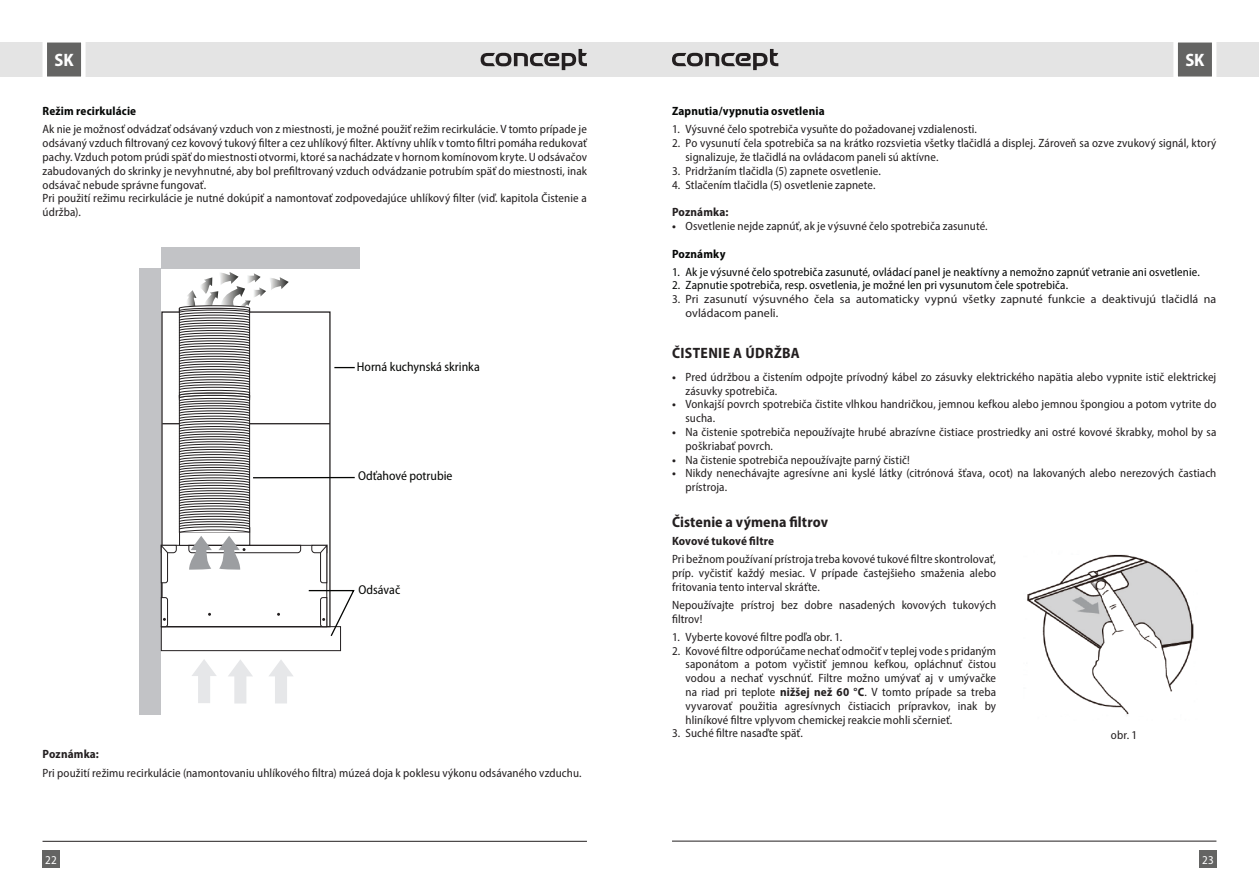
<style>
.page{position:relative;width:1259px;height:893px;background:#fff}
.page>*{position:absolute;margin:0;border:0;box-sizing:border-box;transform-origin:0 0}
.t1{font:700 semi-condensed 18px "Myriad Pro";color:#fff}
.t2{font:700 semi-condensed 15px "Myriad Pro";letter-spacing:.01em;color:#231f20}
.t3{font:semi-condensed 12.9px "Myriad Pro";color:#040503}
.t4{font:semi-condensed 12px/13.8px "Myriad Pro";letter-spacing:.01em;color:#231f20}
.t5{font:semi-condensed 12px "Myriad Pro";letter-spacing:.01em;color:#050706}
.t6{font:12px/13.8px "Myriad Pro";letter-spacing:.005em;color:#231f20}
.t7{font:700 semi-condensed 12px "Myriad Pro";letter-spacing:.015em;color:#050706}
.t8{font:700 semi-condensed 12px "Myriad Pro";letter-spacing:.015em;color:#231f20}
.t9{font:semi-condensed 12px "Myriad Pro";color:#fff}
.s1{font-weight:700}
.s2{font-stretch:semi-condensed}
</style>
<div class="page">
<div style="left:629px;top:43px;width:630px;height:34px;background:#e4e4e4"></div>
<div style="left:0;top:43px;width:629px;height:34px;background:#e4e4e4"></div>
<div style="left:43px;top:850px;width:17px;height:17px;background:#646463"></div>
<div style="left:1199px;top:850px;width:17px;height:17px;background:#646463"></div>
<svg style="left:1171px;top:42px;width:47px;height:35px;background:#8f8f8e"></svg>
<svg style="left:40px;top:42px;width:48px;height:35px;background:#919190"></svg>
<hr style="left:672px;top:841px;width:544px;height:1px;background:#231f20">
<hr style="left:43px;top:841px;width:544px;height:1px;background:#231f20">
<svg style="left:480px;top:49px;width:107px;height:21px"></svg>
<svg style="left:672px;top:49px;width:106px;height:21px"></svg>
<hr style="left:162px;top:423px;width:168px;height:1px;background:#231f20">
<div style="left:161px;top:247px;width:199px;height:22px;background:#c2c3c6"></div>
<div style="left:139px;top:269px;width:22px;height:446px;background:#c2c3c6"></div>
<div style="left:161px;top:626px;width:180px;height:25px;border:1px solid #231f20"></div>
<svg style="left:311px;top:545px;width:16px;height:38px"></svg>
<svg style="left:228px;top:660px;width:24px;height:43px"></svg>
<svg style="left:192px;top:659px;width:24px;height:44px"></svg>
<svg style="left:269px;top:660px;width:24px;height:43px"></svg>
<svg style="left:161px;top:597px;width:7px;height:30px"></svg>
<svg style="left:334px;top:367px;width:21px;height:1px"></svg>
<hr style="left:253px;top:477px;width:102px;height:1px;background:#040503">
<svg style="left:307px;top:589px;width:48px;height:49px"></svg>
<svg style="left:161px;top:272px;width:140px;height:311px"></svg>
<img style="left:1027px;top:554px;width:167px;height:161px">
<h1 class="t1" style="left:54px;top:48px;width:21px">SK</h1>
<h1 class="t1" style="left:1185px;top:48px;width:21px">SK</h1>
<p class="t7" style="left:43px;top:104px;width:95px">Režim recirkulácie</p>
<p class="t4" style="left:43px;top:122px;width:546px">Ak nie je možnosť odvádzať odsávaný vzduch von z miestnosti, je možné použiť režim recirkulácie. V tomto prípade je odsávaný vzduch filtrovaný cez kovový tukový filter a cez uhlíkový filter. Aktívny uhlík v tomto filtri pomáha redukovať pachy. Vzduch potom prúdi späť do miestnosti otvormi, ktoré sa nachádzate v hornom komínovom kryte. U odsávačov zabudovaných do skrinky je nevyhnutné, aby bol prefiltrovaný vzduch odvádzanie potrubím späť do miestnosti, inak odsávač nebude správne fungovať.<br>Pri použití režimu recirkulácie je nutné dokúpiť a namontovať zodpovedajúce uhlíkový filter (viď. kapitola Čistenie a údržba).</p>
<p class="t3" style="left:357px;top:360px;width:124px">Horná kuchynská skrinka</p>
<p class="t3" style="left:358px;top:469px;width:96px">Odťahové potrubie</p>
<p class="t3" style="left:358px;top:583px;width:43px">Odsávač</p>
<p class="t8" style="left:43px;top:747px;width:58px">Poznámka:</p>
<p class="t4" style="left:43px;top:765px;width:541px">Pri použití režimu recirkulácie (namontovaniu uhlíkového filtra) múzeá doja k poklesu výkonu odsávaného vzduchu.</p>
<p class="t7" style="left:672px;top:104px;width:154px">Zapnutia/vypnutia osvetlenia</p>
<p class="t4" style="left:672px;top:122px;width:306px">1. Výsuvné čelo spotrebiča vysuňte do požadovanej vzdialenosti.</p>
<p class="t4" style="left:685px;top:136px;width:532px;text-indent:-14px">2. Po vysunutí čela spotrebiča sa na krátko rozsvietia všetky tlačidlá a displej. Zároveň sa ozve zvukový signál, ktorý signalizuje, že tlačidlá na ovládacom paneli sú aktívne.</p>
<p class="t4" style="left:672px;top:164px;width:210px">3. Pridržaním tlačidla (5) zapnete osvetlenie.</p>
<p class="t4" style="left:672px;top:177px;width:205px">4. Stlačením tlačidla (5) osvetlenie zapnete.</p>
<p class="t8" style="left:672px;top:204px;width:58px">Poznámka:</p>
<p class="t4" style="left:672px;top:219px;width:317px"><span class="s1">•</span> Osvetlenie nejde zapnúť, ak je výsuvné čelo spotrebiča zasunuté.</p>
<p class="t7" style="left:672px;top:246px;width:55px">Poznámky</p>
<p class="t5" style="left:672px;top:264px;width:529px">1. Ak je výsuvné čelo spotrebiča zasunuté, ovládací panel je neaktívny a nemožno zapnúť vetranie ani osvetlenie.</p>
<p class="t5" style="left:672px;top:278px;width:398px">2. Zapnutie spotrebiča, resp. osvetlenia, je možné len pri vysunutom čele spotrebiča.</p>
<p class="t6" style="left:685px;top:292px;width:532px;text-indent:-14px"><span class="s2">3.</span> Pri zasunutí výsuvného čela sa automaticky vypnú všetky zapnuté funkcie a deaktivujú tlačidlá na ovládacom paneli.</p>
<p class="t2" style="left:672px;top:344px;width:129px">ČISTENIE A ÚDRŽBA</p>
<p class="t4" style="left:685px;top:370px;width:532px;text-indent:-14px"><span class="s1">•</span> Pred údržbou a čistením odpojte prívodný kábel zo zásuvky elektrického napätia alebo vypnite istič elektrickej zásuvky spotrebiča.</p>
<p class="t4" style="left:685px;top:397px;width:532px;text-indent:-14px"><span class="s1">•</span> Vonkajší povrch spotrebiča čistite vlhkou handričkou, jemnou kefkou alebo jemnou špongiou a potom vytrite do sucha.</p>
<p class="t4" style="left:685px;top:425px;width:532px;text-indent:-14px"><span class="s1">•</span> Na čistenie spotrebiča nepoužívajte hrubé abrazívne čistiace prostriedky ani ostré kovové škrabky, mohol by sa poškriabať povrch.</p>
<p class="t4" style="left:672px;top:452px;width:239px"><span class="s1">•</span> Na čistenie spotrebiča nepoužívajte parný čistič!</p>
<p class="t4" style="left:685px;top:466px;width:532px;text-indent:-14px"><span class="s1">•</span> Nikdy nenechávajte agresívne ani kyslé látky (citrónová šťava, ocot) na lakovaných alebo nerezových častiach prístroja.</p>
<p class="t2" style="left:672px;top:513px;width:157px">Čistenie a výmena filtrov</p>
<p class="t8" style="left:672px;top:534px;width:104px">Kovové tukové filtre</p>
<p class="t4" style="left:672px;top:552px;width:325px;text-align:justify">Pri bežnom používaní prístroja treba kovové tukové filtre skontrolovať, príp. vyčistiť každý mesiac. V prípade častejšieho smaženia alebo fritovania tento interval skráťte.</p>
<p class="t4" style="left:672px;top:598px;width:325px">Nepoužívajte prístroj bez dobre nasadených kovových tukových filtrov!</p>
<p class="t4" style="left:672px;top:630px;width:172px">1. Vyberte kovové filtre podľa obr. 1.</p>
<p class="t4" style="left:685px;top:644px;width:312px;text-align:justify;text-indent:-14px">2. Kovové filtre odporúčame nechať odmočiť v teplej vode s pridaným saponátom a potom vyčistiť jemnou kefkou, opláchnuť čistou vodou a nechať vyschnúť. Filtre možno umývať aj v umývačke na riad pri teplote <span class="s1">nižšej než 60 °C</span>. V tomto prípade sa treba vyvarovať použitia agresívnych čistiacich prípravkov, inak by hliníkové filtre vplyvom chemickej reakcie mohli sčernieť.</p>
<p class="t4" style="left:672px;top:726px;width:132px">3. Suché filtre nasaďte späť.</p>
<p class="t4" style="left:1111px;top:728px;width:28px">obr. 1</p>
<p class="t9" style="left:45px;top:852px;width:13px">22</p>
<p class="t9" style="left:1202px;top:852px;width:13px">23</p>
</div>
